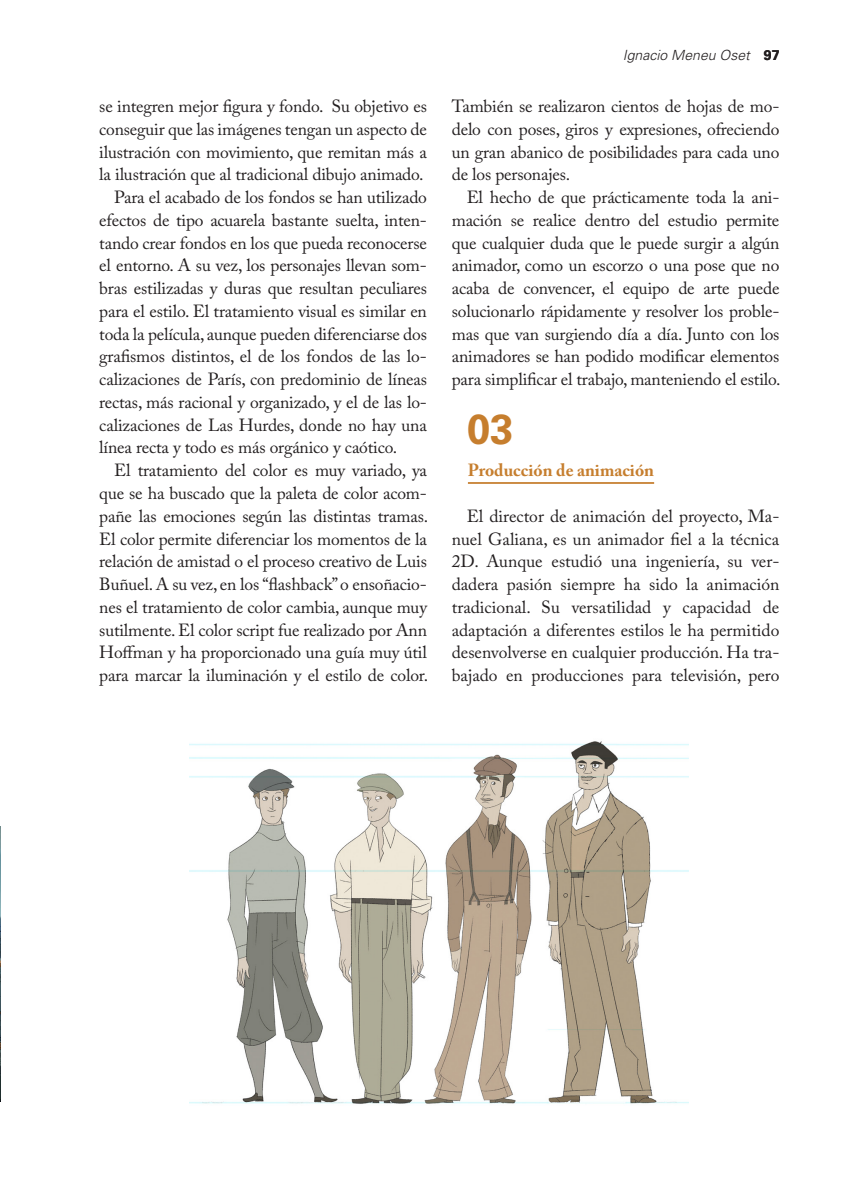
<style>
.page{position:relative;width:844px;height:1191px;background:#fff}
.page>*{position:absolute;margin:0;border:0;box-sizing:border-box;transform-origin:0 0}
.Texto{font:700 42px "Univers LT Std";color:#c67e2e}
.texto_común{font:17.5px/22.8px "Adobe Caslon Pro";letter-spacing:-.01em;color:#231f20;text-align:justify}
.texto_común_SIN-_Cop{font:17.5px/22.8px "Adobe Caslon Pro";color:#231f20}
.texto_común-2{font:700 17.5px "Adobe Caslon Pro";color:#c67e2e}
.t1{font:italic 300 14px "Univers LT Std";color:#231f20}
.s1{font-weight:700;font-style:normal}
</style>
<div class="page">
<img style="left:0;top:826px;width:1px;height:275px">
<hr style="left:468px;top:482px;width:186px;height:2px;background:#c67e2e">
<img style="left:190px;top:741px;width:498px;height:363px">
<p class="texto_común" style="left:99px;top:95px;width:329px">se integren mejor figura y fondo. Su objetivo es conseguir que las imágenes tengan un aspecto de ilustración con movimiento, que remitan más a la ilustración que al tradicional dibujo animado.</p>
<p class="texto_común" style="left:99px;top:186px;width:329px;text-indent:15px">Para el acabado de los fondos se han utilizado efectos de tipo acuarela bastante suelta, inten&shy;tando crear fondos en los que pueda reconocerse el entorno. A su vez, los personajes llevan som&shy;bras estilizadas y duras que resultan peculiares para el estilo. El tratamiento visual es similar en toda la película, aunque pueden diferenciarse dos grafismos distintos, el de los fondos de las lo&shy;calizaciones de París, con predominio de líneas rectas, más racional y organizado, y el de las lo&shy;calizaciones de Las Hurdes, donde no hay una línea recta y todo es más orgánico y caótico.</p>
<p class="texto_común" style="left:99px;top:459px;width:330px;text-indent:15px">El tratamiento del color es muy variado, ya que se ha buscado que la paleta de color acom&shy;pañe las emociones según las distintas tramas.<br>El color permite diferenciar los momentos de la relación de amistad o el proceso creativo de Luis Buñuel. A su vez, en los “flashback” o ensoñacio&shy;nes el tratamiento de color cambia, aunque muy sutilmente. El color script fue realizado por Ann Hoffman y ha proporcionado una guía muy útil para marcar la iluminación y el estilo de color.</p>
<p class="t1" style="left:622px;top:46px;width:158px">Ignacio Meneu Oset <span class="s1">97</span></p>
<p class="texto_común" style="left:451px;top:95px;width:329px">También se realizaron cientos de hojas de mo&shy;delo con poses, giros y expresiones, ofreciendo un gran abanico de posibilidades para cada uno de los personajes.</p>
<p class="texto_común" style="left:451px;top:186px;width:330px;text-indent:15px">El hecho de que prácticamente toda la ani&shy;mación se realice dentro del estudio permite que cualquier duda que le puede surgir a algún animador, como un escorzo o una pose que no acaba de convencer, el equipo de arte puede solucionarlo rápidamente y resolver los proble&shy;mas que van surgiendo día a día. Junto con los animadores se han podido modificar elementos para simplificar el trabajo, manteniendo el estilo.</p>
<p class="Texto" style="left:466px;top:404px;width:48px">03</p>
<p class="texto_común-2" style="left:468px;top:460px;width:188px">Producción de animación</p>
<p class="texto_común" style="left:451px;top:504px;width:329px;text-indent:15px">El director de animación del proyecto, Ma&shy;nuel Galiana, es un animador fiel a la técnica 2D. Aunque estudió una ingeniería, su ver&shy;dadera pasión siempre ha sido la animación tradicional. Su versatilidad y capacidad de adaptación a diferentes estilos le ha permitido</p>
<p class="texto_común_SIN-_Cop" style="left:451px;top:641px;width:329px">desenvolverse en cualquier producción. Ha tra&shy;bajado en producciones para televisión, pero</p>
</div>
